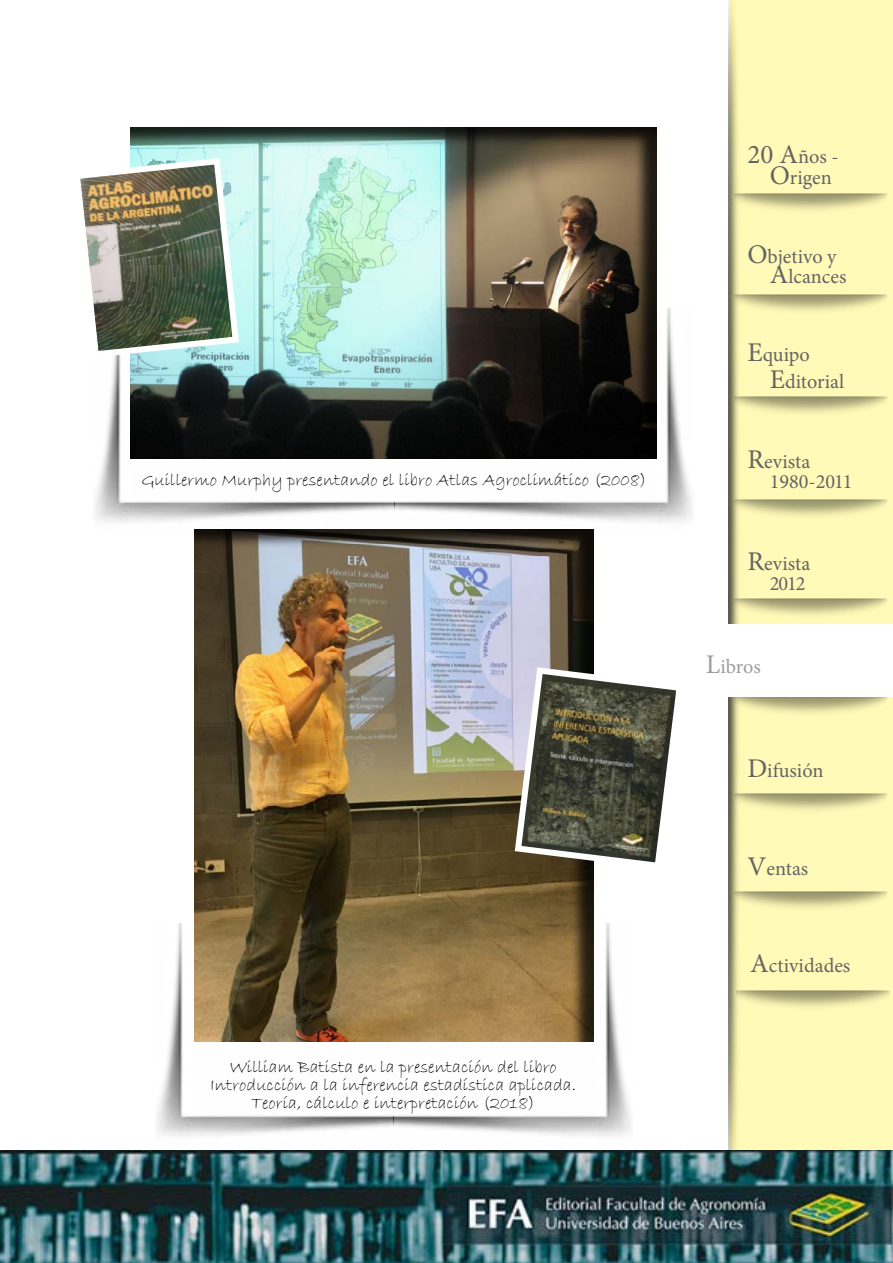
<style>
.page{position:relative;width:893px;height:1263px;background:#fff}
.page>*{position:absolute;margin:0;border:0;box-sizing:border-box;transform-origin:0 0}
.t1{font:20.25px/20.2px "Minion Pro";color:#646363}
.t2{font:20.25px "Minion Pro";letter-spacing:-.01em;color:#9d9d9c}
.t3{font:18px/18px "Bradley Hand ITC";color:#000;text-align:center}
.s1{font-size:27px}
</style>
<div class="page">
<div style="left:729px;top:0;width:164px;height:1263px;background:#fffab7"></div>
<img style="left:745px;top:598px;width:145px;height:27px">
<img style="left:728px;top:0;width:17px;height:1151px">
<img style="left:0;top:1151px;width:893px;height:112px">
<div style="left:701px;top:625px;width:192px;height:72px;background:#fff"></div>
<div style="left:182px;top:520px;width:424px;height:522px;background:#000;opacity:.75"></div>
<div style="left:117px;top:116px;width:552px;height:342px;background:#000;opacity:.75"></div>
<img style="left:95px;top:309px;width:597px;height:220px">
<img style="left:157px;top:923px;width:474px;height:213px">
<svg style="left:511px;top:664px;width:166px;height:208px"></svg>
<img style="left:80px;top:155px;width:162px;height:206px">
<p class="t3" style="left:141px;top:471px;width:507px">Guillermo Murphy presentando el libro Atlas Agroclimático (2008)</p>
<p class="t3" style="left:210px;top:1059px;width:368px">William Batista en la presentación del libro<br>Introducción a la inferencia estadística aplicada.<br>Teoría, cálculo e interpretación (2018)</p>
<p class="t1" style="left:770px;top:147px;width:70px;text-indent:-22px"><span class="s1">20 A</span>ños -<br><span class="s1">O</span>rigen</p>
<p class="t1" style="left:770px;top:247px;width:78px;text-indent:-22px"><span class="s1">O</span>bjetivo y<br><span class="s1">A</span>lcances</p>
<p class="t1" style="left:770px;top:341px;width:76px;line-height:27px;text-indent:-22px"><span class="s1">E</span>quipo<br><span class="s1">E</span>ditorial</p>
<p class="t1" style="left:770px;top:451px;width:84px;text-indent:-22px"><span class="s1">R</span>evista<br>1980-2011</p>
<p class="t1" style="left:747px;top:554px;width:64px;text-align:right"><span class="s1">R</span>evista<br>2012</p>
<p class="t2" style="left:706px;top:652px;width:56px"><span class="s1">L</span>ibros</p>
<p class="t1" style="left:747px;top:761px;width:78px"><span class="s1">D</span>ifusión</p>
<p class="t1" style="left:747px;top:858px;width:62px"><span class="s1">V</span>entas</p>
<p class="t1" style="left:750px;top:956px;width:102px"><span class="s1">A</span>ctividades</p>
</div>
